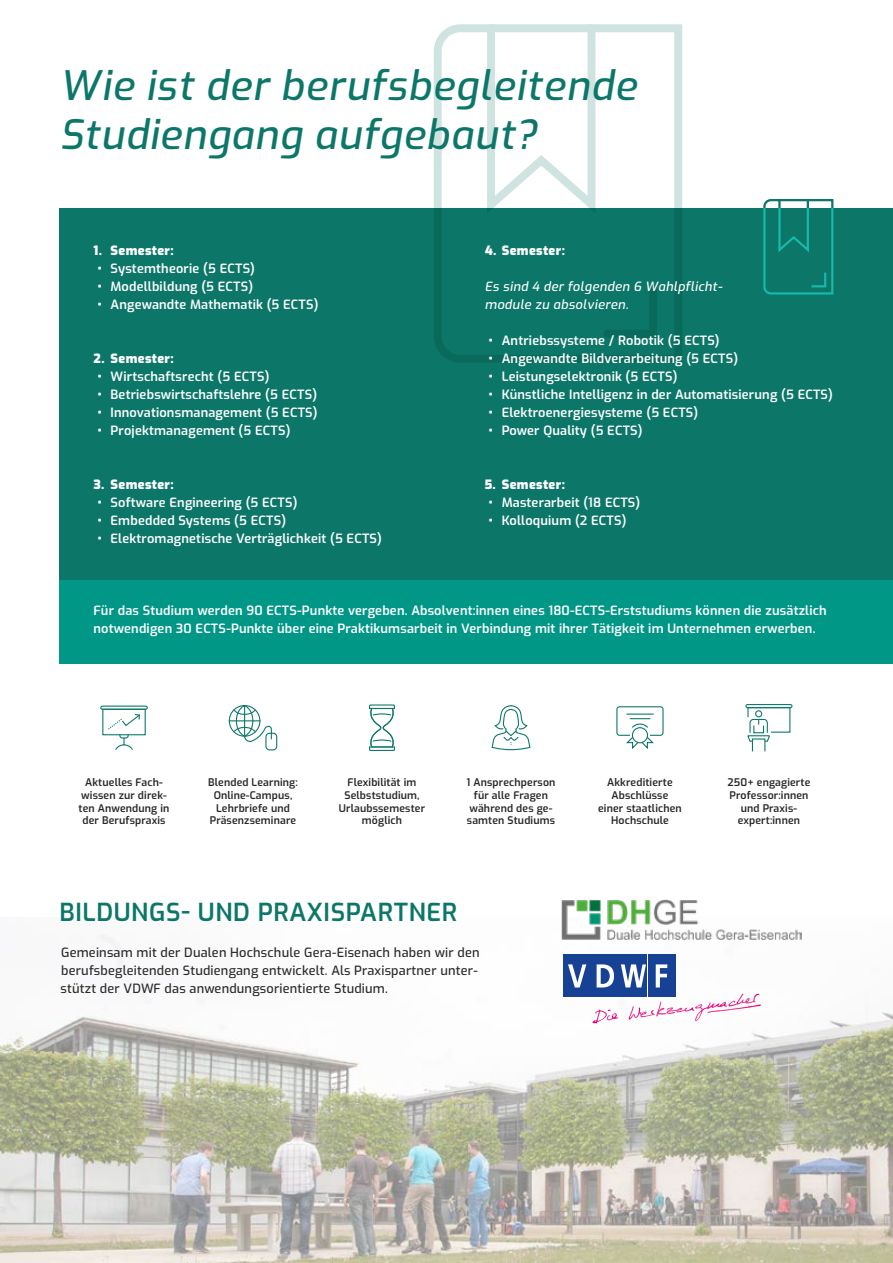
<style>
.page{position:relative;width:893px;height:1263px;background:#fff}
.page>*{position:absolute;margin:0;border:0;box-sizing:border-box;transform-origin:0 0}
.t1{font:italic 40.5px/48.6px "Exo";letter-spacing:.025em;color:#0c7769}
.t2{font:600 24.75px "Exo";letter-spacing:.025em;color:#0c7769}
.t3{font:600 12.75px/18px "Exo";letter-spacing:.015em;color:#fff}
.t4{font:500 12.75px/18px "Exo";letter-spacing:.015em;color:#282827}
.t5{font:900 12.75px "Exo";letter-spacing:.03em;color:#fff}
.t6{font:italic 12.75px/18px "Exo";letter-spacing:.03em;color:#fff}
.t7{font:600 10.5px/12.6px "Exo";letter-spacing:.015em;color:#282827;text-align:center}
.s1{font-weight:900}
</style>
<div class="page">
<svg style="left:434px;top:24px;width:248px;height:185px"></svg>
<div style="left:491px;top:24px;width:100px;height:8px;background:#cfe4e1"></div>
<img style="left:0;top:932px;width:893px;height:331px">
<hr style="left:0;top:861px;width:1px;height:294px;background:#0c7769">
<div style="left:60px;top:209px;width:833px;height:372px;background:#0c7769"></div>
<div style="left:60px;top:581px;width:833px;height:83px;background:#019787"></div>
<svg style="left:763px;top:199px;width:70px;height:96px"></svg>
<div style="left:100px;top:705px;width:48px;height:5px;border:1px solid #0c7769;border-radius:2px"></div>
<svg style="left:102px;top:708px;width:44px;height:42px"></svg>
<svg style="left:491px;top:705px;width:39px;height:45px"></svg>
<svg style="left:746px;top:708px;width:45px;height:43px"></svg>
<div style="left:745px;top:704px;width:47px;height:4px;border:1px solid #0c7769;border-radius:2px"></div>
<svg style="left:369px;top:704px;width:26px;height:47px"></svg>
<svg style="left:229px;top:705px;width:43px;height:37px"></svg>
<div style="left:265px;top:733px;width:12px;height:17px;border:1px solid #0c7769;border-radius:4px"></div>
<div style="left:616px;top:706px;width:48px;height:30px;border:1px solid #0c7769;border-radius:3px"></div>
<div style="left:632px;top:727px;width:16px;height:16px;border:1px solid #0c7769;border-radius:50%"></div>
<svg style="left:626px;top:736px;width:28px;height:13px"></svg>
<svg style="left:630px;top:718px;width:20px;height:11px"></svg>
<hr style="left:627px;top:713px;width:26px;height:2px;background:#0c7769">
<svg style="left:629px;top:993px;width:132px;height:28px"></svg>
<svg style="left:593px;top:1009px;width:25px;height:14px"></svg>
<div style="left:563px;top:955px;width:28px;height:42px;background:#164194"></div>
<div style="left:592px;top:955px;width:27px;height:42px;background:#164194"></div>
<div style="left:620px;top:955px;width:27px;height:42px;background:#164194"></div>
<div style="left:648px;top:955px;width:27px;height:42px;background:#164194"></div>
<svg style="left:621px;top:964px;width:25px;height:23px"></svg>
<svg style="left:656px;top:964px;width:11px;height:23px"></svg>
<svg style="left:597px;top:964px;width:17px;height:23px"></svg>
<svg style="left:568px;top:964px;width:18px;height:23px"></svg>
<img style="left:561px;top:899px;width:240px;height:40px">
<h1 class="t1" style="left:60px;top:59px;width:579px">Wie ist der berufsbegleitende<br>Studiengang aufgebaut?</h1>
<p class="t5" style="left:94px;top:241px;width:82px">1. Semester:</p>
<p class="t3" style="left:98px;top:259px;width:159px"><span class="s1">•</span> Systemtheorie (5 ECTS)</p>
<p class="t3" style="left:98px;top:277px;width:157px"><span class="s1">•</span> Modellbildung (5 ECTS)</p>
<p class="t3" style="left:98px;top:295px;width:222px"><span class="s1">•</span> Angewandte Mathematik (5 ECTS)</p>
<p class="t5" style="left:94px;top:349px;width:82px">2. Semester:</p>
<p class="t3" style="left:98px;top:367px;width:173px"><span class="s1">•</span> Wirtschaftsrecht (5 ECTS)</p>
<p class="t3" style="left:98px;top:385px;width:221px"><span class="s1">•</span> Betriebswirtschaftslehre (5 ECTS)</p>
<p class="t3" style="left:98px;top:403px;width:221px"><span class="s1">•</span> Innovationsmanagement (5 ECTS)</p>
<p class="t3" style="left:98px;top:421px;width:194px"><span class="s1">•</span> Projektmanagement (5 ECTS)</p>
<p class="t5" style="left:94px;top:475px;width:82px">3. Semester:</p>
<p class="t3" style="left:98px;top:493px;width:201px"><span class="s1">•</span> Software Engineering (5 ECTS)</p>
<p class="t3" style="left:98px;top:511px;width:190px"><span class="s1">•</span> Embedded Systems (5 ECTS)</p>
<p class="t3" style="left:98px;top:529px;width:286px"><span class="s1">•</span> Elektromagnetische Verträglichkeit (5 ECTS)</p>
<p class="t5" style="left:485px;top:241px;width:82px">4. Semester:</p>
<p class="t6" style="left:485px;top:277px;width:239px">Es sind 4 der folgenden 6 Wahlpflicht&shy;module zu absolvieren.</p>
<p class="t3" style="left:489px;top:331px;width:232px"><span class="s1">•</span> Antriebssysteme / Robotik (5 ECTS)</p>
<p class="t3" style="left:489px;top:349px;width:251px"><span class="s1">•</span> Angewandte Bildverarbeitung (5 ECTS)</p>
<p class="t3" style="left:489px;top:367px;width:190px"><span class="s1">•</span> Leistungselektronik (5 ECTS)</p>
<p class="t3" style="left:489px;top:385px;width:346px"><span class="s1">•</span> Künstliche Intelligenz in der Automatisierung (5 ECTS)</p>
<p class="t3" style="left:489px;top:403px;width:211px"><span class="s1">•</span> Elektroenergiesysteme (5 ECTS)</p>
<p class="t3" style="left:489px;top:421px;width:155px"><span class="s1">•</span> Power Quality (5 ECTS)</p>
<p class="t5" style="left:485px;top:475px;width:82px">5. Semester:</p>
<p class="t3" style="left:489px;top:493px;width:153px"><span class="s1">•</span> Masterarbeit (18 ECTS)</p>
<p class="t3" style="left:489px;top:511px;width:139px"><span class="s1">•</span> Kolloquium (2 ECTS)</p>
<p class="t3" style="left:94px;top:601px;width:735px">Für das Studium werden 90 ECTS-Punkte vergeben. Absolvent:innen eines 180-ECTS-Erststudiums können die zusätzlich notwendigen 30 ECTS-Punkte über eine Praktikumsarbeit in Verbindung mit ihrer Tätigkeit im Unternehmen erwerben.</p>
<p class="t7" style="left:339px;top:776px;width:88px">Flexibilität im<br>Selbststudium,<br>Urlaubssemester möglich</p>
<p class="t7" style="left:79px;top:776px;width:92px">Aktuelles Fach&shy;wissen zur direk&shy;ten Anwendung in der Berufspraxis</p>
<p class="t7" style="left:466px;top:776px;width:90px">1 Ansprechperson für alle Fragen während des ge&shy;samten Studiums</p>
<p class="t7" style="left:208px;top:776px;width:91px">Blended Learning:<br>Online-Campus,<br>Lehrbriefe und<br>Präsenzseminare</p>
<p class="t7" style="left:598px;top:776px;width:85px">Akkreditierte<br>Abschlüsse einer staatlichen<br>Hochschule</p>
<p class="t7" style="left:727px;top:776px;width:85px">250+ engagierte<br>Professor:innen und Praxis&shy;expert:innen</p>
<h2 class="t2" style="left:60px;top:894px;width:399px">BILDUNGS- UND PRAXISPARTNER</h2>
<p class="t4" style="left:61px;top:943px;width:421px">Gemeinsam mit der Dualen Hochschule Gera-Eisenach haben wir den berufsbegleitenden Studiengang entwickelt. Als Praxispartner unter&shy;stützt der VDWF das anwendungsorientierte Studium.</p>
</div>
